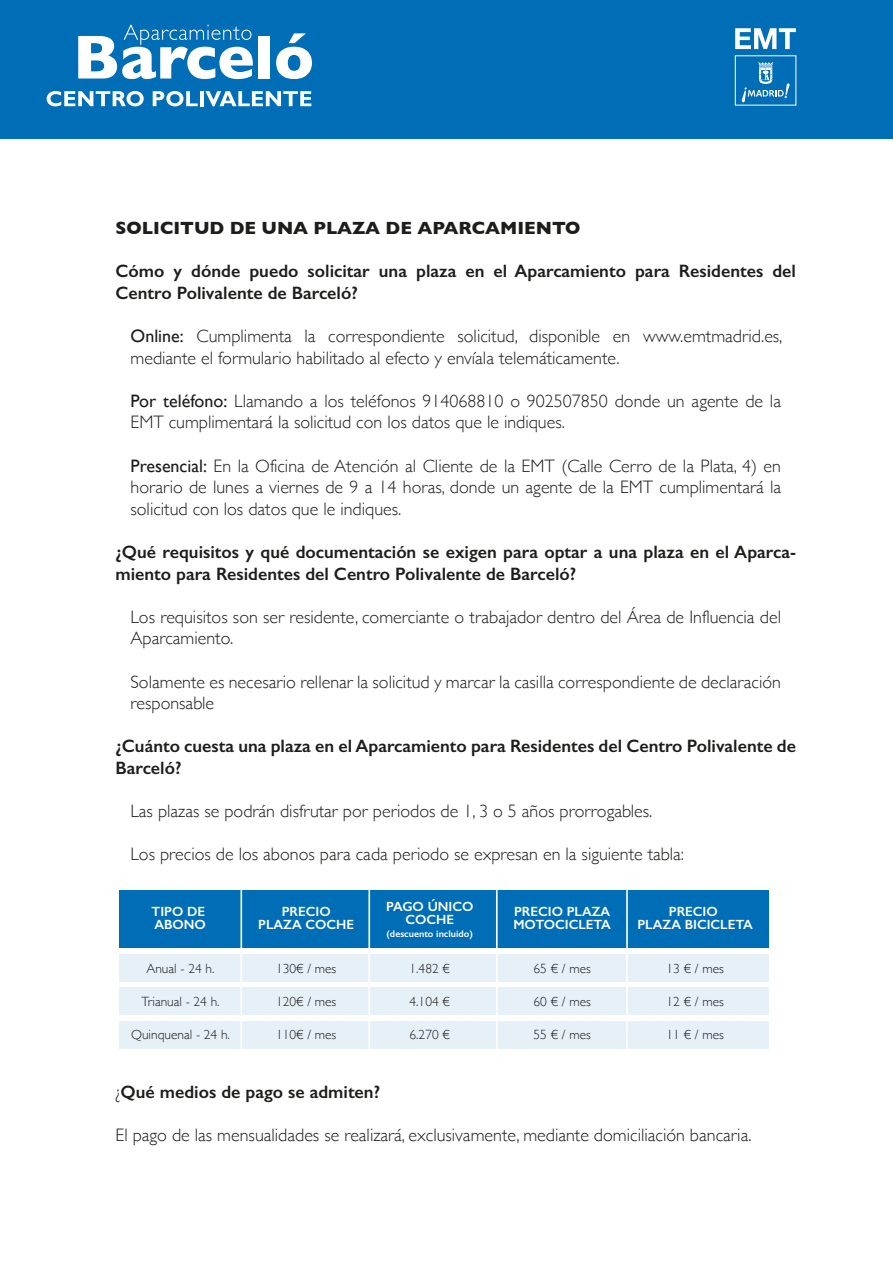
<style>
.page{position:relative;width:893px;height:1263px;background:#fff}
.page>*{position:absolute;margin:0;border:0;box-sizing:border-box;transform-origin:0 0}
.t1{font:300 18px/21.6px "Gill Sans";color:#1d1d1b}
.t2{font:600 18px/21.6px "Gill Sans";color:#1d1d1b}
.t3{font:700 18px "Gill Sans";color:#1d1d1b}
.t4{font:300 13.35px "Gill Sans";color:#1d1d1b}
.t5{font:600 13.35px/13px "Gill Sans";color:#fff;text-align:center}
.t6{font:600 9.75px "Gill Sans";color:#fff}
.s1{font-weight:400}
.s2{font-weight:300}
</style>
<div class="page">
<div style="left:0;top:0;width:893px;height:139px;background:#006eb7"></div>
<svg style="left:47px;top:91px;width:97px;height:15px"></svg>
<svg style="left:153px;top:91px;width:45px;height:15px"></svg>
<hr style="left:200px;top:91px;width:4px;height:15px;background:#fff">
<svg style="left:205px;top:91px;width:106px;height:15px"></svg>
<svg style="left:78px;top:25px;width:175px;height:54px"></svg>
<div style="left:259px;top:36px;width:11px;height:43px;background:#fff"></div>
<svg style="left:276px;top:33px;width:36px;height:46px"></svg>
<svg style="left:742px;top:62px;width:48px;height:40px"></svg>
<svg style="left:735px;top:28px;width:61px;height:21px"></svg>
<div style="left:119px;top:890px;width:650px;height:58px;background:#006eb7"></div>
<div style="left:119px;top:954px;width:650px;height:27px;background:#e6f0f7"></div>
<div style="left:119px;top:987px;width:650px;height:28px;background:#e6f0f7"></div>
<div style="left:119px;top:1021px;width:650px;height:28px;background:#e6f0f7"></div>
<hr style="left:240px;top:890px;width:2px;height:159px;background:#fff">
<hr style="left:368px;top:890px;width:2px;height:159px;background:#fff">
<hr style="left:496px;top:890px;width:2px;height:159px;background:#fff">
<hr style="left:626px;top:890px;width:2px;height:159px;background:#fff">
<p class="t3" style="left:116px;top:214px;width:466px">SOLICITUD DE UNA PLAZA DE APARCAMIENTO</p>
<p class="t2" style="left:116px;top:260px;width:682px">Cómo y dónde puedo solicitar una plaza en el Aparcamiento para Residentes del<br>Centro Polivalente de Barceló?</p>
<p class="t1" style="left:131px;top:324px;width:653px"><span class="s1">Online:</span> Cumplimenta la correspondiente solicitud, disponible en www.emtmadrid.es, mediante el formulario habilitado al efecto y envíala telemáticamente.</p>
<p class="t1" style="left:131px;top:389px;width:652px"><span class="s1">Por teléfono:</span> Llamando a los teléfonos 914068810 o 902507850 donde un agente de la<br>EMT cumplimentará la solicitud con los datos que le indiques.</p>
<p class="t1" style="left:131px;top:454px;width:652px;text-align:justify"><span class="s1">Presencial:</span> En la Oficina de Atención al Cliente de la EMT (Calle Cerro de la Plata, 4) en horario de lunes a viernes de 9 a 14 horas, donde un agente de la EMT cumplimentará la solicitud con los datos que le indiques.</p>
<p class="t2" style="left:116px;top:541px;width:682px">¿Qué requisitos y qué documentación se exigen para optar a una plaza en el Aparca&shy;miento para Residentes del Centro Polivalente de Barceló?</p>
<p class="t1" style="left:131px;top:605px;width:652px">Los requisitos son ser residente, comerciante o trabajador dentro del Área de Influencia del<br>Aparcamiento.</p>
<p class="t1" style="left:131px;top:670px;width:652px">Solamente es necesario rellenar la solicitud y marcar la casilla correspondiente de declaración responsable</p>
<p class="t2" style="left:116px;top:735px;width:682px">¿Cuánto cuesta una plaza en el Aparcamiento para Residentes del Centro Polivalente de<br>Barceló?</p>
<p class="t1" style="left:131px;top:800px;width:523px">Las plazas se podrán disfrutar por periodos de 1, 3 o 5 años prorrogables.</p>
<p class="t1" style="left:131px;top:843px;width:555px">Los precios de los abonos para cada periodo se expresan en la siguiente tabla:</p>
<p class="t5" style="left:386px;top:900px;width:89px">PAGO ÚNICO<br>COCHE</p>
<p class="t6" style="left:386px;top:928px;width:88px">(descuento incluido)</p>
<p class="t5" style="left:258px;top:905px;width:97px">PRECIO<br>PLAZA COCHE</p>
<p class="t5" style="left:637px;top:905px;width:117px">PRECIO<br>PLAZA BICICLETA</p>
<p class="t5" style="left:513px;top:905px;width:99px;text-align:left">PRECIO PLAZA<br>MOTOCICLETA</p>
<p class="t5" style="left:151px;top:905px;width:56px;text-align:left">TIPO DE<br>ABONO</p>
<p class="t4" style="left:147px;top:958px;width:69px">Anual - 24 h.</p>
<p class="t4" style="left:276px;top:958px;width:62px">130€ / mes</p>
<p class="t4" style="left:410px;top:958px;width:42px">1.482 €</p>
<p class="t4" style="left:534px;top:958px;width:59px">65 € / mes</p>
<p class="t4" style="left:667px;top:958px;width:59px">13 € / mes</p>
<p class="t4" style="left:141px;top:991px;width:80px">Trianual - 24 h.</p>
<p class="t4" style="left:276px;top:991px;width:62px">120€ / mes</p>
<p class="t4" style="left:410px;top:991px;width:42px">4.104 €</p>
<p class="t4" style="left:534px;top:991px;width:59px">60 € / mes</p>
<p class="t4" style="left:667px;top:991px;width:59px">12 € / mes</p>
<p class="t4" style="left:131px;top:1024px;width:100px">Quinquenal - 24 h.</p>
<p class="t4" style="left:276px;top:1024px;width:62px">110€ / mes</p>
<p class="t4" style="left:410px;top:1024px;width:42px">6.270 €</p>
<p class="t4" style="left:534px;top:1024px;width:59px">55 € / mes</p>
<p class="t4" style="left:667px;top:1024px;width:59px">11 € / mes</p>
<p class="t2" style="left:116px;top:1081px;width:266px"><span class="s2">¿</span>Qué medios de pago se admiten?</p>
<p class="t1" style="left:116px;top:1124px;width:637px">El pago de las mensualidades se realizará, exclusivamente, mediante domiciliación bancaria.</p>
</div>
